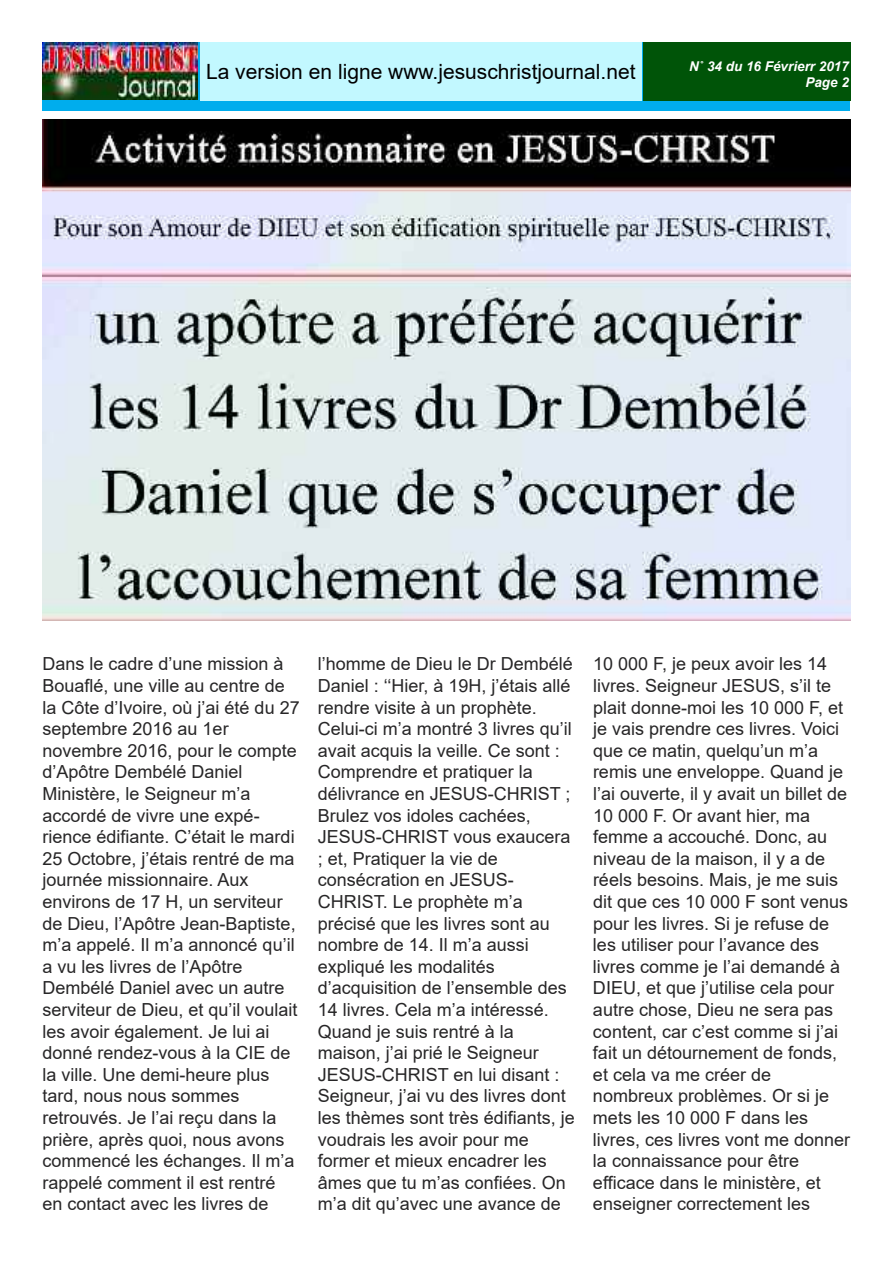
<style>
.page{position:relative;width:893px;height:1263px;background:#fff}
.page>*{position:absolute;margin:0;border:0;box-sizing:border-box;transform-origin:0 0}
.t1{font:21px "Arial";color:#000}
.t2{font:18px/21.6px "Arial";color:#272627}
.t3{font:italic 700 13.5px/16.2px "Arial";color:#fff;text-align:right}
</style>
<div class="page">
<div style="left:43px;top:43px;width:807px;height:68px;background:#00aded"></div>
<div style="left:200px;top:43px;width:442px;height:58px;background:#c2f8ff"></div>
<img style="left:43px;top:43px;width:155px;height:57px">
<div style="left:643px;top:43px;width:207px;height:58px;background:#005408"></div>
<img style="left:43px;top:120px;width:807px;height:501px">
<p class="t1" style="left:206px;top:60px;width:431px">La version en ligne www.jesuschristjournal.net</p>
<p class="t3" style="left:689px;top:58px;width:161px">N˚ 34 du 16 Févrierr 2017<br>Page 2</p>
<p class="t2" style="left:42px;top:653px;width:259px">Dans le cadre d’une mission à<br>Bouaflé, une ville au centre de la Côte d’Ivoire, où j’ai été du 27 septembre 2016 au 1er novembre 2016, pour le compte d’Apôtre Dembélé Daniel<br>Ministère, le Seigneur m’a accordé de vivre une expé&shy;rience édifiante. C’était le mardi<br>25 Octobre, j’étais rentré de ma journée missionnaire. Aux environs de 17 H, un serviteur de Dieu, l’Apôtre Jean-Baptiste, m’a appelé. Il m’a annoncé qu’il a vu les livres de l’Apôtre<br>Dembélé Daniel avec un autre serviteur de Dieu, et qu’il voulait les avoir également. Je lui ai donné rendez-vous à la CIE de la ville. Une demi-heure plus tard, nous nous sommes retrouvés. Je l’ai reçu dans la prière, après quoi, nous avons commencé les échanges. Il m’a rappelé comment il est rentré en contact avec les livres de</p>
<p class="t2" style="left:318px;top:653px;width:259px">l’homme de Dieu le Dr Dembélé<br>Daniel : ‘‘Hier, à 19H, j’étais allé rendre visite à un prophète.<br>Celui-ci m’a montré 3 livres qu’il avait acquis la veille. Ce sont :<br>Comprendre et pratiquer la délivrance en JESUS-CHRIST ;<br>Brulez vos idoles cachées,<br>JESUS-CHRIST vous exaucera ; et, Pratiquer la vie de consécration en JESUS-<br>CHRIST. Le prophète m’a précisé que les livres sont au nombre de 14. Il m’a aussi expliqué les modalités d’acquisition de l’ensemble des<br>14 livres. Cela m’a intéressé.<br>Quand je suis rentré à la maison, j’ai prié le Seigneur<br>JESUS-CHRIST en lui disant :<br>Seigneur, j’ai vu des livres dont les thèmes sont très édifiants, je voudrais les avoir pour me former et mieux encadrer les âmes que tu m’as confiées. On m’a dit qu’avec une avance de</p>
<p class="t2" style="left:593px;top:653px;width:259px">10 000 F, je peux avoir les 14 livres. Seigneur JESUS, s’il te plait donne-moi les 10 000 F, et je vais prendre ces livres. Voici que ce matin, quelqu’un m’a remis une enveloppe. Quand je l’ai ouverte, il y avait un billet de<br>10 000 F. Or avant hier, ma femme a accouché. Donc, au niveau de la maison, il y a de réels besoins. Mais, je me suis dit que ces 10 000 F sont venus pour les livres. Si je refuse de les utiliser pour l’avance des livres comme je l’ai demandé à<br>DIEU, et que j’utilise cela pour autre chose, Dieu ne sera pas content, car c’est comme si j’ai fait un détournement de fonds, et cela va me créer de nombreux problèmes. Or si je mets les 10 000 F dans les livres, ces livres vont me donner la connaissance pour être efficace dans le ministère, et enseigner correctement les</p>
</div>
